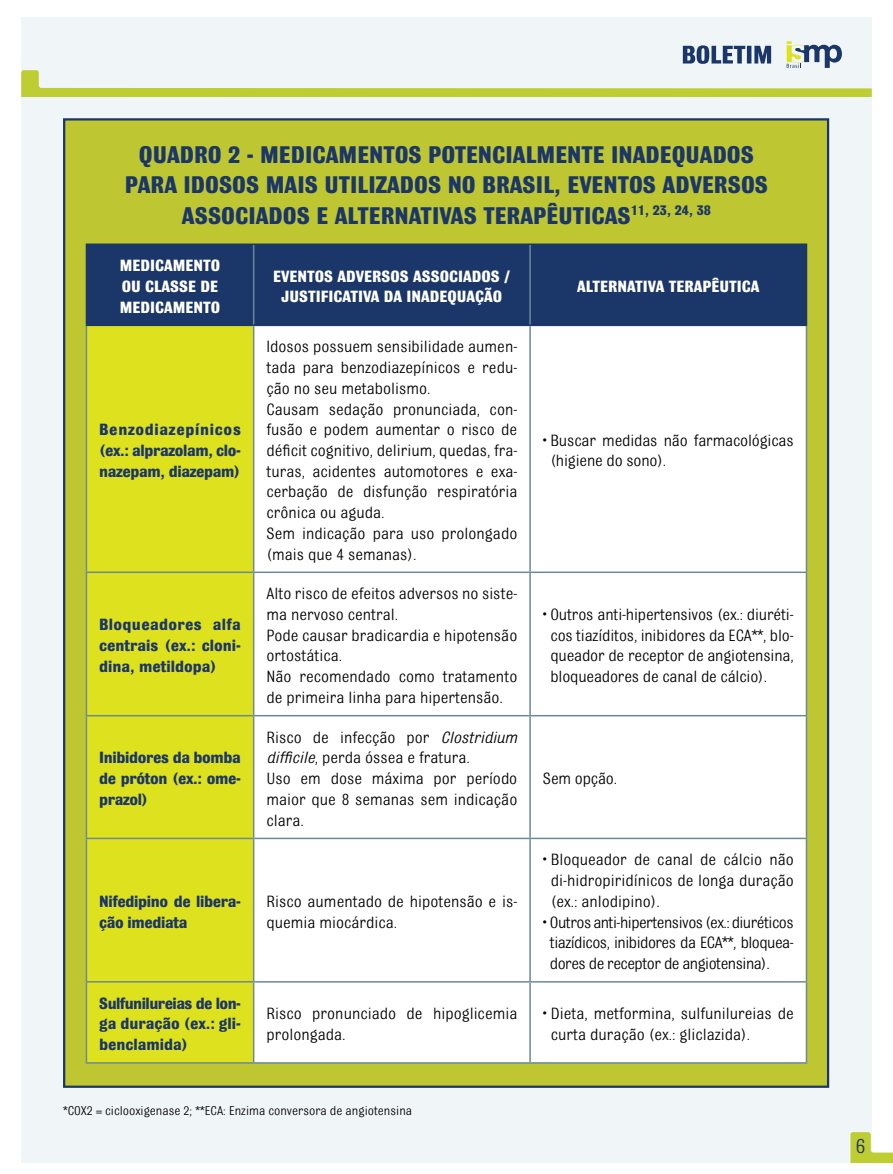
<style>
.page{position:relative;width:893px;height:1174px;background:#fff}
.page>*{position:absolute;margin:0;border:0;box-sizing:border-box;transform-origin:0 0}
.t1{font:700 25.5px/30.6px "Bulldog";color:#1b3668;text-align:center}
.t2{font:21.6px "Bulldog";color:#1b3668}
.t3{font:17.25px/20.7px "Bulldog";color:#000}
.t4{font:700 17.25px/20.7px "Bulldog";letter-spacing:-.02em;color:#1b3668;text-align:justify}
.t5{font:700 17.25px/20.7px "Bulldog";color:#fff;text-align:justify}
.t6{font:13.5px "Bulldog";color:#000}
.s1{font-style:italic}
</style>
<div class="page">
<div style="left:21px;top:18px;width:851px;height:1145px;background:#f0f5f8"></div>
<svg style="left:21px;top:41px;width:851px;height:56px"></svg>
<svg style="left:850px;top:1132px;width:43px;height:31px"></svg>
<div style="left:63px;top:118px;width:766px;height:969px;background:#bec731;border:2px solid #1b3668"></div>
<div style="left:87px;top:245px;width:719px;height:79px;background:#1b3668"></div>
<div style="left:87px;top:326px;width:166px;height:736px;background:#dee21e"></div>
<svg style="left:254px;top:326px;width:552px;height:736px;background:#f8fafa"></svg>
<hr style="left:253px;top:245px;width:1px;height:79px;background:#6a8a9a">
<hr style="left:529px;top:245px;width:2px;height:79px;background:#6a8a9a">
<hr style="left:86px;top:243px;width:168px;height:2px;background:#1b3668">
<hr style="left:86px;top:245px;width:1px;height:79px;background:#1b3668">
<hr style="left:254px;top:243px;width:276px;height:2px;background:#1b3668">
<hr style="left:530px;top:243px;width:277px;height:2px;background:#1b3668">
<hr style="left:806px;top:245px;width:1px;height:79px;background:#1b3668">
<hr style="left:86px;top:324px;width:168px;height:2px;background:#1b3668">
<hr style="left:254px;top:324px;width:276px;height:2px;background:#1b3668">
<hr style="left:530px;top:324px;width:277px;height:2px;background:#1b3668">
<hr style="left:86px;top:571px;width:168px;height:2px;background:#6a8a9a">
<hr style="left:86px;top:715px;width:168px;height:1px;background:#6a8a9a">
<hr style="left:86px;top:837px;width:168px;height:2px;background:#6a8a9a">
<hr style="left:86px;top:981px;width:168px;height:1px;background:#6a8a9a">
<hr style="left:86px;top:1062px;width:168px;height:1px;background:#6a8a9a">
<hr style="left:253px;top:326px;width:1px;height:245px;background:#6a8a9a">
<hr style="left:253px;top:573px;width:1px;height:142px;background:#6a8a9a">
<hr style="left:253px;top:716px;width:1px;height:121px;background:#6a8a9a">
<hr style="left:253px;top:839px;width:1px;height:142px;background:#6a8a9a">
<hr style="left:253px;top:982px;width:1px;height:80px;background:#6a8a9a">
<hr style="left:254px;top:571px;width:276px;height:2px;background:#6a8a9a">
<hr style="left:530px;top:571px;width:277px;height:2px;background:#6a8a9a">
<hr style="left:254px;top:715px;width:276px;height:1px;background:#6a8a9a">
<hr style="left:530px;top:715px;width:277px;height:1px;background:#6a8a9a">
<hr style="left:254px;top:837px;width:276px;height:2px;background:#6a8a9a">
<hr style="left:530px;top:837px;width:277px;height:2px;background:#6a8a9a">
<hr style="left:254px;top:981px;width:276px;height:1px;background:#6a8a9a">
<hr style="left:530px;top:981px;width:277px;height:1px;background:#6a8a9a">
<hr style="left:254px;top:1062px;width:276px;height:1px;background:#6a8a9a">
<hr style="left:530px;top:1062px;width:277px;height:1px;background:#6a8a9a">
<hr style="left:86px;top:326px;width:1px;height:245px;background:#6a8a9a">
<hr style="left:529px;top:326px;width:2px;height:245px;background:#6a8a9a">
<hr style="left:806px;top:326px;width:1px;height:245px;background:#6a8a9a">
<hr style="left:86px;top:573px;width:1px;height:142px;background:#6a8a9a">
<hr style="left:529px;top:573px;width:2px;height:142px;background:#6a8a9a">
<hr style="left:806px;top:573px;width:1px;height:142px;background:#6a8a9a">
<hr style="left:86px;top:716px;width:1px;height:121px;background:#6a8a9a">
<hr style="left:529px;top:716px;width:2px;height:121px;background:#6a8a9a">
<hr style="left:806px;top:716px;width:1px;height:121px;background:#6a8a9a">
<hr style="left:86px;top:839px;width:1px;height:142px;background:#6a8a9a">
<hr style="left:529px;top:839px;width:2px;height:142px;background:#6a8a9a">
<hr style="left:806px;top:839px;width:1px;height:142px;background:#6a8a9a">
<hr style="left:86px;top:982px;width:1px;height:80px;background:#6a8a9a">
<hr style="left:529px;top:982px;width:2px;height:80px;background:#6a8a9a">
<hr style="left:806px;top:982px;width:1px;height:80px;background:#6a8a9a">
<h1 class="t1" style="left:125px;top:139px;width:645px">QUADRO 2 - MEDICAMENTOS POTENCIALMENTE INADEQUADOS<br>PARA IDOSOS MAIS UTILIZADOS NO BRASIL, EVENTOS ADVERSOS<br>ASSOCIADOS E ALTERNATIVAS TERAPÊUTICAS<sup>11,</sup> <sup>23,</sup> <sup>24,</sup> <sup>38</sup></h1>
<p class="t5" style="left:120px;top:255px;width:102px">MEDICAMENTO OU CLASSE DE MEDICAMENTO</p>
<p class="t5" style="left:273px;top:265px;width:239px;text-align:center">EVENTOS ADVERSOS ASSOCIADOS /<br>JUSTIFICATIVA DA INADEQUAÇÃO</p>
<p class="t5" style="left:577px;top:276px;width:184px">ALTERNATIVA TERAPÊUTICA</p>
<p class="t4" style="left:99px;top:419px;width:143px">Benzodiazepínicos (ex.: alprazolam, clo&shy;nazepam, diazepam)</p>
<p class="t4" style="left:99px;top:614px;width:143px">Bloqueadores alfa centrais (ex.: cloni&shy;dina, metildopa)</p>
<p class="t4" style="left:99px;top:747px;width:143px">Inibidores da bomba de próton (ex.: ome&shy;prazol)</p>
<p class="t3" style="left:266px;top:336px;width:252px">Idosos possuem sensibilidade aumen&shy;tada para benzodiazepínicos e redu&shy;ção no seu metabolismo.<br>Causam sedação pronunciada, con&shy;fusão e podem aumentar o risco de déficit cognitivo, delirium, quedas, fra&shy;turas, acidentes automotores e exa&shy;cerbação de disfunção respiratória crônica ou aguda.<br>Sem indicação para uso prolongado (mais que 4 semanas).</p>
<p class="t3" style="left:266px;top:583px;width:252px">Alto risco de efeitos adversos no siste&shy;ma nervoso central.<br>Pode causar bradicardia e hipotensão ortostática.<br>Não recomendado como tratamento de primeira linha para hipertensão.</p>
<p class="t3" style="left:266px;top:726px;width:252px">Risco de infecção por <span class="s1">Clostridium difficile</span>, perda óssea e fratura.<br>Uso em dose máxima por período maior que 8 semanas sem indicação clara.</p>
<p class="t4" style="left:99px;top:890px;width:143px">Nifedipino de libera&shy;ção imediata</p>
<p class="t3" style="left:266px;top:890px;width:252px">Risco aumentado de hipotensão e is&shy;quemia miocárdica.</p>
<p class="t3" style="left:550px;top:429px;width:245px;text-indent:-8px">• Buscar medidas não farmacológicas (higiene do sono).</p>
<p class="t3" style="left:550px;top:604px;width:245px;text-align:justify;text-indent:-8px">• Outros anti-hipertensivos (ex.: diuréti&shy;cos tiazíditos, inibidores da ECA**, blo&shy;queador de receptor de angiotensina, bloqueadores de canal de cálcio).</p>
<p class="t3" style="left:543px;top:768px;width:76px">Sem opção.</p>
<p class="t3" style="left:551px;top:849px;width:244px;text-align:justify;text-indent:-8px">• Bloqueador de canal de cálcio não di-hidropiridínicos de longa duração (ex.: anlodipino).</p>
<p class="t3" style="left:550px;top:911px;width:245px;text-align:justify;text-indent:-7px">• Outros anti-hipertensivos (ex.: diuréticos tiazídicos, inibidores da ECA**, bloquea&shy;dores de receptor de angiotensina).</p>
<p class="t4" style="left:99px;top:992px;width:143px">Sulfunilureias de lon&shy;ga duração (ex.: gli&shy;benclamida)</p>
<p class="t3" style="left:266px;top:1003px;width:252px">Risco pronunciado de hipoglicemia prolongada.</p>
<p class="t3" style="left:551px;top:1003px;width:244px;text-indent:-8px">• Dieta, metformina, sulfunilureias de curta duração (ex.: gliclazida).</p>
<p class="t6" style="left:63px;top:1103px;width:351px">*COX2 = ciclooxigenase 2; **ECA: Enzima conversora de angiotensina</p>
<p class="t2" style="left:856px;top:1135px;width:11px">6</p>
</div>
